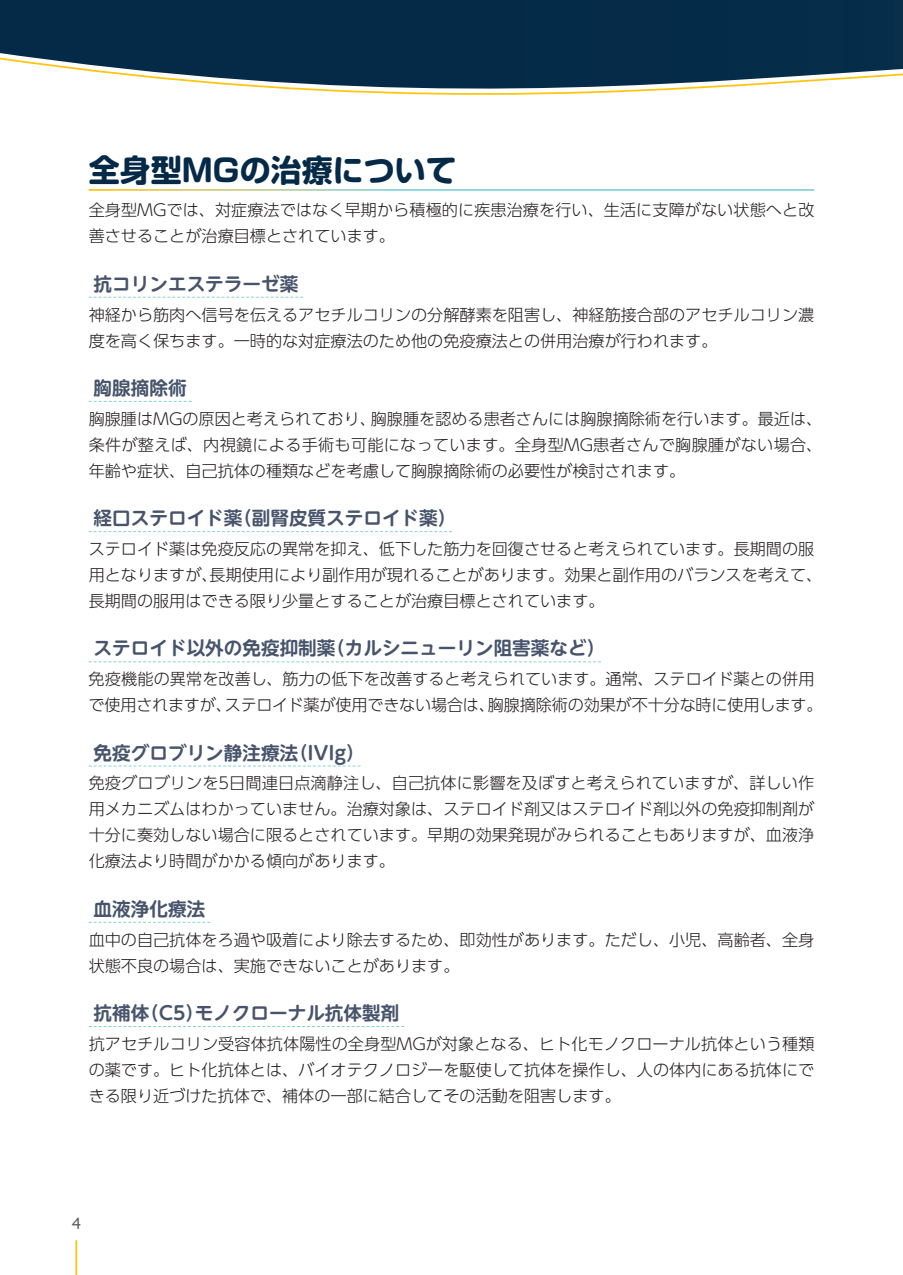
<style>
.page{position:relative;width:903px;height:1275px;background:#fff}
.page>*{position:absolute;margin:0;border:0;box-sizing:border-box;transform-origin:0 0}
.t1{font:700 30.97px "Soft Go Std";color:#042a48}
.t2{font:700 18.55px "UD Shin M Go Pro De";color:#47546c}
.t3{font:300 16.1px/26.1px "UD Shin Go Pro";color:#231f20}
.t4{font:16.1px "BC Alphapipe RB";color:#57585a}
</style>
<div class="page">
<svg style="left:0;top:0;width:903px;height:95px;background:#2f4e63"></svg>
<hr style="left:75px;top:1240px;width:2px;height:35px;background:#fec50d">
<svg style="left:89px;top:297px;width:214px;height:1px"></svg>
<svg style="left:89px;top:401px;width:103px;height:1px"></svg>
<svg style="left:89px;top:531px;width:363px;height:1px"></svg>
<svg style="left:89px;top:661px;width:512px;height:1px"></svg>
<svg style="left:89px;top:765px;width:271px;height:1px"></svg>
<svg style="left:89px;top:922px;width:121px;height:1px"></svg>
<svg style="left:89px;top:1026px;width:315px;height:1px"></svg>
<h1 class="t1" style="left:89px;top:148px;width:370px">全身型MGの治療について</h1>
<p class="t3" style="left:89px;top:197px;width:727px">全身型MGでは、対症療法ではなく早期から積極的に疾患治療を行い、生活に支障がない状態へと改善させることが治療目標とされています。</p>
<p class="t2" style="left:94px;top:269px;width:206px">抗コリンエステラーゼ薬</p>
<p class="t3" style="left:89px;top:301px;width:727px">神経から筋肉へ信号を伝えるアセチルコリンの分解酵素を阻害し、神経筋接合部のアセチルコリン濃度を高く保ちます。一時的な対症療法のため他の免疫療法との併用治療が行われます。</p>
<p class="t2" style="left:94px;top:373px;width:95px">胸腺摘除術</p>
<p class="t3" style="left:89px;top:405px;width:735px;text-align:justify">胸腺腫はMGの原因と考えられており、胸腺腫を認める患者さんには胸腺摘除術を行います。最近は、条件が整えば、内視鏡による手術も可能になっています。全身型MG患者さんで胸腺腫がない場合、年齢や症状、自己抗体の種類などを考慮して胸腺摘除術の必要性が検討されます。</p>
<p class="t2" style="left:94px;top:503px;width:364px">経口ステロイド薬（副腎皮質ステロイド薬）</p>
<p class="t3" style="left:89px;top:535px;width:735px">ステロイド薬は免疫反応の異常を抑え、低下した筋力を回復させると考えられています。長期間の服用となりますが、長期使用により副作用が現れることがあります。効果と副作用のバランスを考えて、長期間の服用はできる限り少量とすることが治療目標とされています。</p>
<p class="t2" style="left:94px;top:633px;width:513px">ステロイド以外の免疫抑制薬（カルシニューリン阻害薬など）</p>
<p class="t3" style="left:89px;top:665px;width:735px">免疫機能の異常を改善し、筋力の低下を改善すると考えられています。通常、ステロイド薬との併用で使用されますが、ステロイド薬が使用できない場合は、胸腺摘除術の効果が不十分な時に使用します。</p>
<p class="t2" style="left:94px;top:737px;width:273px">免疫グロブリン静注療法（IVIg）</p>
<p class="t3" style="left:89px;top:770px;width:727px;text-align:justify">免疫グロブリンを5日間連日点滴静注し、自己抗体に影響を及ぼすと考えられていますが、詳しい作用メカニズムはわかっていません。治療対象は、ステロイド剤又はステロイド剤以外の免疫抑制剤が十分に奏効しない場合に限るとされています。早期の効果発現がみられることもありますが、血液浄化療法より時間がかかる傾向があります。</p>
<p class="t2" style="left:94px;top:894px;width:113px">血液浄化療法</p>
<p class="t3" style="left:89px;top:926px;width:727px">血中の自己抗体をろ過や吸着により除去するため、即効性があります。ただし、小児、高齢者、全身状態不良の場合は、実施できないことがあります。</p>
<p class="t2" style="left:94px;top:998px;width:307px">抗補体（C5）モノクローナル抗体製剤</p>
<p class="t3" style="left:89px;top:1030px;width:727px;text-align:justify">抗アセチルコリン受容体抗体陽性の全身型MGが対象となる、ヒト化モノクローナル抗体という種類の薬です。ヒト化抗体とは、バイオテクノロジーを駆使して抗体を操作し、人の体内にある抗体にできる限り近づけた抗体で、補体の一部に結合してその活動を阻害します。</p>
<p class="t4" style="left:72px;top:1213px;width:11px">4</p>
</div>
